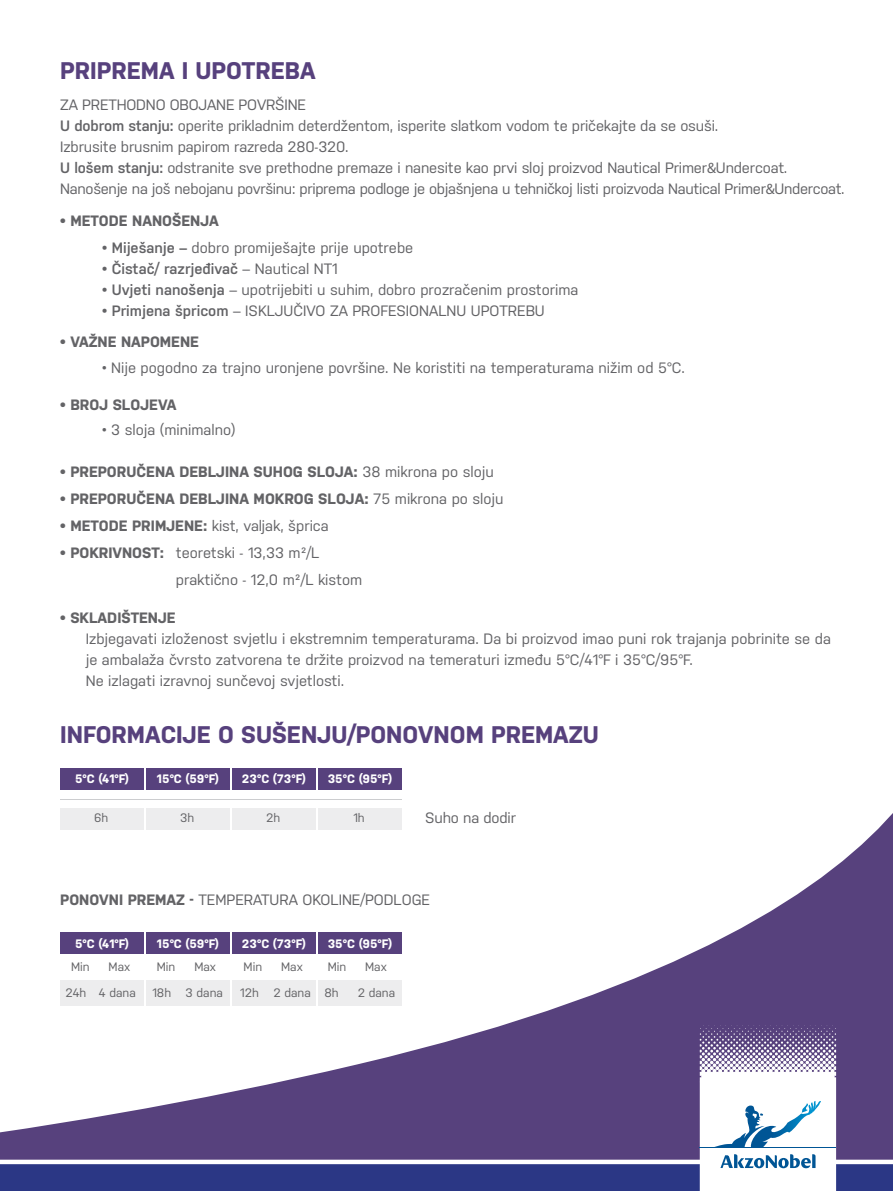
<style>
.page{position:relative;width:893px;height:1191px;background:#fff}
.page>*{position:absolute;margin:0;border:0;box-sizing:border-box;transform-origin:0 0}
.t1{font:700 24px "Nudista";color:#57417d}
.t2{font:15px/21px "Nudista";color:#636366}
.t3{font:700 15px "Nudista";color:#636366}
.t4{font:600 15px "Nudista";color:#636366}
.t5{font:700 12.15px "Nudista";color:#fff}
.t6{font:12.15px "Nudista";color:#636366}
.s1{font-weight:600}
.s2{font-family:"Myriad Pro"}
.s3{font-weight:400}
.s4{font-weight:700}
</style>
<div class="page">
<svg style="left:60px;top:768px;width:833px;height:257px"></svg>
<div style="left:60px;top:768px;width:83px;height:22px;background:#57417d"></div>
<div style="left:60px;top:808px;width:83px;height:22px;background:#ededee"></div>
<div style="left:146px;top:768px;width:83px;height:22px;background:#57417d"></div>
<div style="left:146px;top:808px;width:83px;height:22px;background:#ededee"></div>
<div style="left:232px;top:768px;width:83px;height:22px;background:#57417d"></div>
<div style="left:232px;top:808px;width:83px;height:22px;background:#ededee"></div>
<div style="left:318px;top:768px;width:83px;height:22px;background:#57417d"></div>
<div style="left:318px;top:808px;width:83px;height:22px;background:#ededee"></div>
<hr style="left:60px;top:799px;width:341px;height:1px;background:#cccdcf">
<div style="left:60px;top:932px;width:83px;height:22px;background:#57417d"></div>
<div style="left:60px;top:980px;width:83px;height:25px;background:#ededee"></div>
<div style="left:146px;top:980px;width:84px;height:25px;background:#ededee"></div>
<div style="left:232px;top:980px;width:84px;height:25px;background:#ededee"></div>
<div style="left:318px;top:980px;width:83px;height:25px;background:#ededee"></div>
<div style="left:146px;top:932px;width:83px;height:22px;background:#57417d"></div>
<div style="left:232px;top:932px;width:83px;height:22px;background:#57417d"></div>
<div style="left:318px;top:932px;width:83px;height:22px;background:#57417d"></div>
<svg style="left:0;top:1025px;width:893px;height:166px"></svg>
<hr style="left:700px;top:1147px;width:136px;height:1px;background:#005595">
<h1 class="t1" style="left:60px;top:53px;width:257px">PRIPREMA I UPOTREBA</h1>
<p class="t2" style="left:60px;top:93px;width:786px">ZA PRETHODNO OBOJANE POVRŠINE<br><span class="s1">U dobrom stanju:</span> operite prikladnim deterdžentom, isperite slatkom vodom te pričekajte da se osuši.<br>Izbrusite brusnim papirom razreda 280-320.<br><span class="s1">U lošem stanju:</span> odstranite sve prethodne premaze i nanesite kao prvi sloj proizvod Nautical Primer<span class="s2">&amp;</span>Undercoat.<br>Nanošenje na još nebojanu površinu: priprema podloge je objašnjena u tehničkoj listi proizvoda Nautical Primer<span class="s2">&amp;</span>Undercoat.</p>
<p class="t3" style="left:60px;top:210px;width:160px">• METODE NANOŠENJA</p>
<p class="t2" style="left:102px;top:236px;width:313px"><span class="s1">• Miješanje –</span> dobro promiješajte prije upotrebe</p>
<p class="t4" style="left:102px;top:258px;width:237px">• Čistač/ razrjeđivač <span class="s3">– Nautical NT1</span></p>
<p class="t2" style="left:102px;top:278px;width:478px"><span class="s1">• Uvjeti nanošenja</span> – upotrijebiti u suhim, dobro prozračenim prostorima</p>
<p class="t2" style="left:102px;top:299px;width:444px"><span class="s1">• Primjena špricom</span> – ISKLJUČIVO ZA PROFESIONALNU UPOTREBU</p>
<p class="t3" style="left:60px;top:331px;width:140px">• VAŽNE NAPOMENE</p>
<p class="t2" style="left:102px;top:356px;width:584px">• Nije pogodno za trajno uronjene površine. Ne koristiti na temperaturama nižim od 5°C.</p>
<p class="t3" style="left:60px;top:393px;width:118px">• BROJ SLOJEVA</p>
<p class="t2" style="left:102px;top:418px;width:135px">• 3 sloja (minimalno)</p>
<p class="t3" style="left:60px;top:461px;width:435px">• PREPORUČENA DEBLJINA SUHOG SLOJA: <span class="s3">38 mikrona po sloju</span></p>
<p class="t3" style="left:60px;top:488px;width:445px">• PREPORUČENA DEBLJINA MOKROG SLOJA: <span class="s3">75 mikrona po sloju</span></p>
<p class="t2" style="left:60px;top:514px;width:270px"><span class="s4">• METODE PRIMJENE:</span> kist, valjak, šprica</p>
<p class="t2" style="left:176px;top:538px;width:188px;line-height:27px;text-indent:-116px"><span class="s4">• POKRIVNOST:</span> teoretski - 13,33 m²/L praktično - 12,0 m²/L kistom</p>
<p class="t3" style="left:60px;top:607px;width:117px">• SKLADIŠTENJE</p>
<p class="t2" style="left:86px;top:627px;width:747px">Izbjegavati izloženost svjetlu i ekstremnim temperaturama. Da bi proizvod imao puni rok trajanja pobrinite se da je ambalaža čvrsto zatvorena te držite proizvod na temeraturi između 5°C/41°F i 35°C/95°F.<br>Ne izlagati izravnoj sunčevoj svjetlosti.</p>
<h1 class="t1" style="left:60px;top:717px;width:540px">INFORMACIJE O SUŠENJU/PONOVNOM PREMAZU</h1>
<p class="t5" style="left:75px;top:770px;width:56px">5°C (41°F)</p>
<p class="t6" style="left:94px;top:808px;width:16px">6h</p>
<p class="t5" style="left:157px;top:770px;width:64px">15°C (59°F)</p>
<p class="t6" style="left:180px;top:808px;width:16px">3h</p>
<p class="t5" style="left:242px;top:770px;width:66px">23°C (73°F)</p>
<p class="t6" style="left:266px;top:808px;width:16px">2h</p>
<p class="t5" style="left:328px;top:770px;width:66px">35°C (95°F)</p>
<p class="t6" style="left:353px;top:808px;width:13px">1h</p>
<p class="t2" style="left:425px;top:806px;width:92px">Suho na dodir</p>
<p class="t2" style="left:60px;top:887px;width:371px"><span class="s4">PONOVNI PREMAZ -</span> TEMPERATURA OKOLINE/PODLOGE</p>
<p class="t5" style="left:75px;top:934px;width:56px">5°C (41°F)</p>
<p class="t6" style="left:71px;top:957px;width:20px">Min</p>
<p class="t6" style="left:109px;top:957px;width:23px">Max</p>
<p class="t6" style="left:157px;top:957px;width:20px">Min</p>
<p class="t6" style="left:194px;top:957px;width:23px">Max</p>
<p class="t6" style="left:244px;top:957px;width:20px">Min</p>
<p class="t6" style="left:281px;top:957px;width:23px">Max</p>
<p class="t6" style="left:328px;top:957px;width:20px">Min</p>
<p class="t6" style="left:365px;top:957px;width:23px">Max</p>
<p class="t6" style="left:65px;top:984px;width:72px">24h 4 dana</p>
<p class="t5" style="left:157px;top:934px;width:64px">15°C (59°F)</p>
<p class="t5" style="left:242px;top:934px;width:66px">23°C (73°F)</p>
<p class="t5" style="left:328px;top:934px;width:66px">35°C (95°F)</p>
<p class="t6" style="left:152px;top:984px;width:72px">18h 3 dana</p>
<p class="t6" style="left:240px;top:984px;width:100px">12h 2 dana 8h</p>
<p class="t6" style="left:358px;top:984px;width:39px">2 dana</p>
</div>
